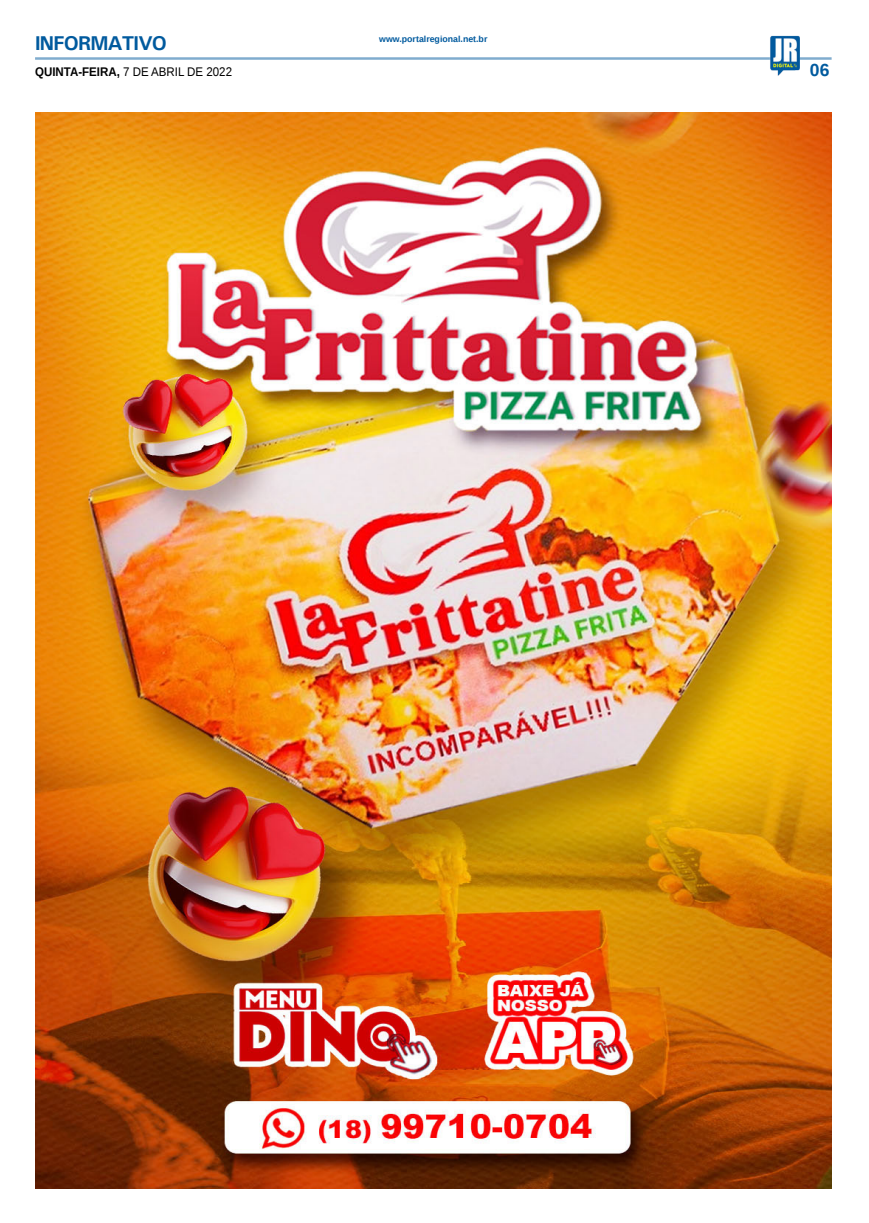
<style>
.page{position:relative;width:869px;height:1223px;background:#fff}
.page>*{position:absolute;margin:0;border:0;box-sizing:border-box;transform-origin:0 0}
.TITULO_PG{font:700 20px "Univers";letter-spacing:-.04em;color:#005a9e}
.TÍTULO{font:700 17.5px "Liberation Sans";color:#005a9e}
.DATA_PG{font:12.5px "Liberation Sans";color:#000;scale:.92 1}
.DATA_PG-2{font:700 8.75px "Liberation Sans";color:#005a9e}
.s1{font-weight:700}
</style>
<div class="page">
<hr style="left:35px;top:57px;width:796px;height:3px;background:#005a9e">
<img style="left:769px;top:36px;width:30px;height:40px">
<img style="left:35px;top:112px;width:796px;height:1075px">
<p class="TITULO_PG" style="left:35px;top:31px;width:133px">INFORMATIVO</p>
<p class="DATA_PG" style="left:35px;top:65px;width:215px"><span class="s1">QUINTA-FEIRA,</span> 7 DE ABRIL DE 2022</p>
<p class="DATA_PG-2" style="left:379px;top:33px;width:110px">www.portalregional.net.br</p>
<p class="TÍTULO" style="left:809px;top:58px;width:21px">06</p>
</div>
